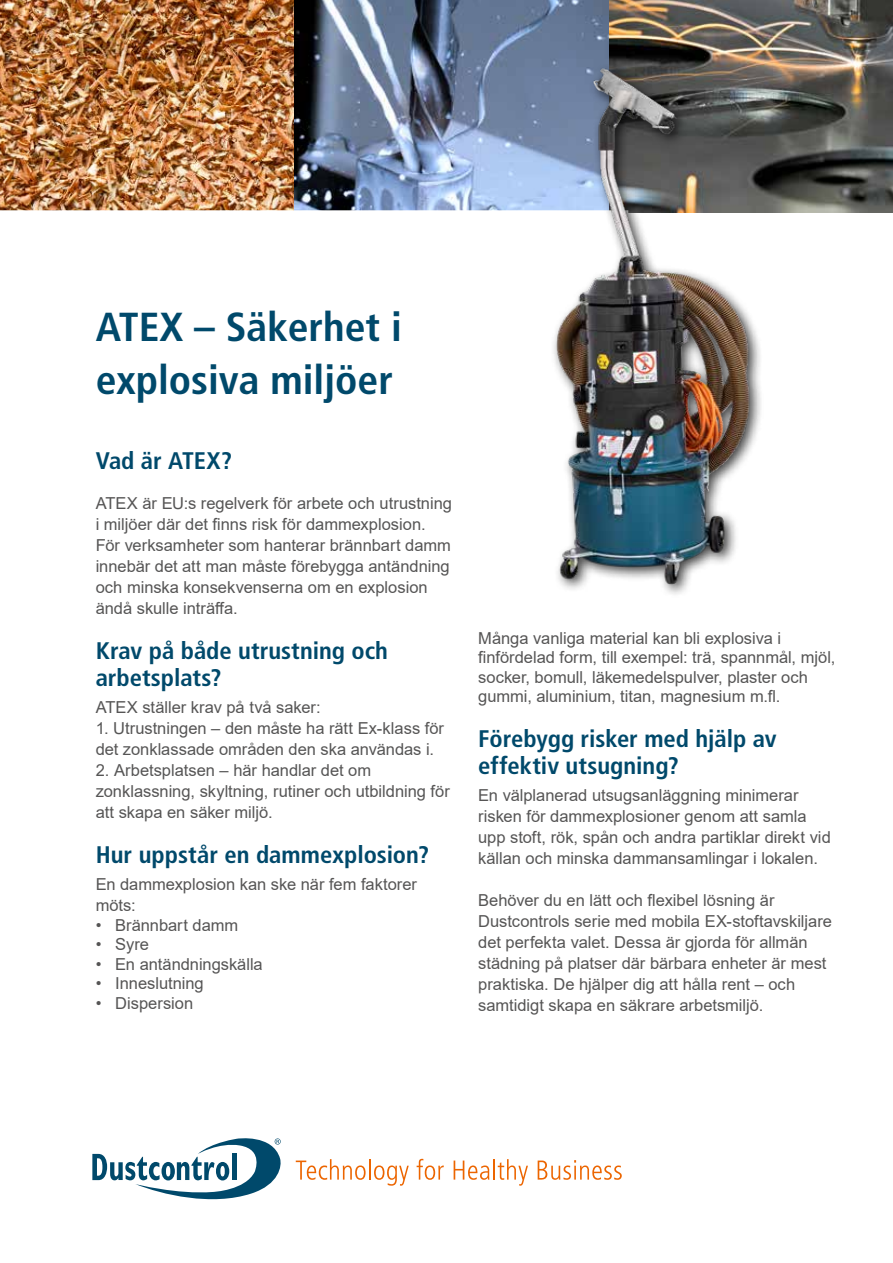
<style>
.page{position:relative;width:893px;height:1263px;background:#fff}
.page>*{position:absolute;margin:0;border:0;box-sizing:border-box;transform-origin:0 0}
.t1{font:700 condensed 40.5px/52.5px "Frutiger LT Pro";color:#00496b}
.t2{font:700 condensed 24px/27px "Frutiger LT Pro";color:#00496b}
.t3{font:16.5px/21px "Arial";color:#565555}
</style>
<div class="page">
<img style="left:294px;top:0;width:315px;height:210px">
<img style="left:609px;top:0;width:284px;height:213px">
<img style="left:0;top:0;width:293px;height:210px">
<img style="left:478px;top:5px;width:364px;height:590px">
<svg style="left:296px;top:1159px;width:70px;height:21px"></svg>
<hr style="left:369px;top:1159px;width:2px;height:20px;background:#ec6500">
<svg style="left:374px;top:1165px;width:35px;height:21px"></svg>
<svg style="left:417px;top:1159px;width:27px;height:21px"></svg>
<svg style="left:454px;top:1160px;width:35px;height:20px"></svg>
<hr style="left:493px;top:1159px;width:2px;height:20px;background:#ec6500">
<svg style="left:498px;top:1159px;width:30px;height:27px"></svg>
<svg style="left:538px;top:1160px;width:84px;height:20px"></svg>
<svg style="left:92px;top:1138px;width:189px;height:61px"></svg>
<h1 class="t1" style="left:96px;top:301px;width:308px">ATEX – Säkerhet i explosiva miljöer</h1>
<h2 class="t2" style="left:96px;top:447px;width:138px">Vad är ATEX?</h2>
<p class="t3" style="left:96px;top:493px;width:358px">ATEX är EU:s regelverk för arbete och utrustning i miljöer där det finns risk för dammexplosion.<br>För verksamheter som hanterar brännbart damm innebär det att man måste förebygga antändning och minska konsekvenserna om en explosion ändå skulle inträffa.</p>
<h2 class="t2" style="left:96px;top:637px;width:294px">Krav på både utrustning och arbetsplats?</h2>
<p class="t3" style="left:96px;top:697px;width:227px">ATEX ställer krav på två saker:</p>
<p class="t3" style="left:96px;top:718px;width:350px">1. Utrustningen – den måste ha rätt Ex-klass för det zonklassade områden den ska användas i.</p>
<p class="t3" style="left:96px;top:760px;width:356px">2. Arbetsplatsen – här handlar det om zonklassning, skyltning, rutiner och utbildning för att skapa en säker miljö.</p>
<h2 class="t2" style="left:96px;top:841px;width:335px">Hur uppstår en dammexplosion?</h2>
<p class="t3" style="left:96px;top:874px;width:323px">En dammexplosion kan ske när fem faktorer möts:</p>
<p class="t3" style="left:96px;top:914px;width:144px">• Brännbart damm</p>
<p class="t3" style="left:96px;top:934px;width:55px">• Syre</p>
<p class="t3" style="left:96px;top:953px;width:169px">• En antändningskälla</p>
<p class="t3" style="left:96px;top:973px;width:110px">• Inneslutning</p>
<p class="t3" style="left:96px;top:992px;width:99px">• Dispersion</p>
<p class="t3" style="left:478px;top:628px;width:359px;line-height:19.5px">Många vanliga material kan bli explosiva i finfördelad form, till exempel: trä, spannmål, mjöl, socker, bomull, läkemedelspulver, plaster och gummi, aluminium, titan, magnesium m.fl.</p>
<h2 class="t2" style="left:478px;top:725px;width:300px">Förebygg risker med hjälp av effektiv utsugning?</h2>
<p class="t3" style="left:478px;top:785px;width:354px">En välplanerad utsugsanläggning minimerar risken för dammexplosioner genom att samla upp stoft, rök, spån och andra partiklar direkt vid källan och minska dammansamlingar i lokalen.</p>
<p class="t3" style="left:478px;top:890px;width:355px">Behöver du en lätt och flexibel lösning är Dustcontrols serie med mobila EX-stoftavskiljare det perfekta valet. Dessa är gjorda för allmän städning på platser där bärbara enheter är mest praktiska. De hjälper dig att hålla rent – och samtidigt skapa en säkrare arbetsmiljö.</p>
</div>
